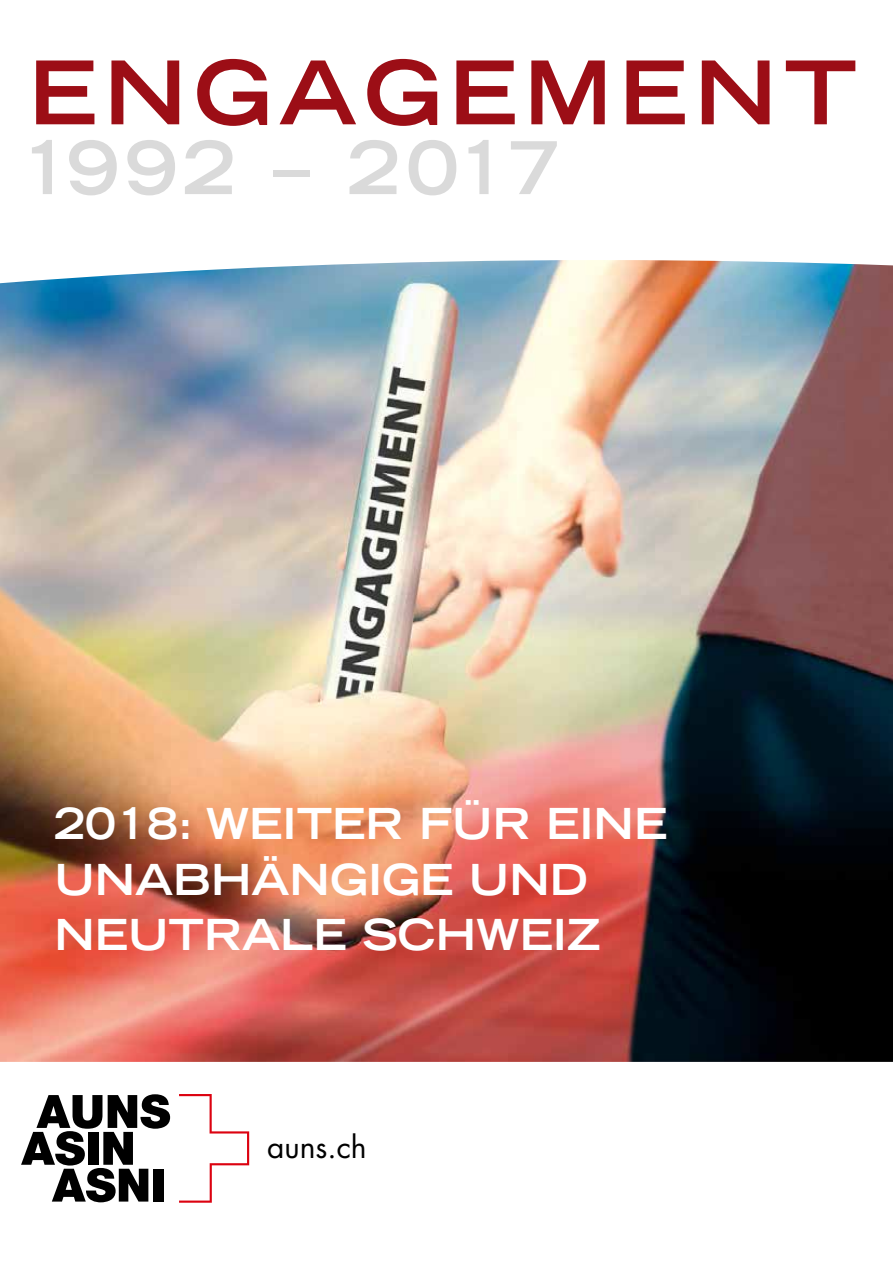
<style>
.page{position:relative;width:893px;height:1263px;background:#fff}
.page>*{position:absolute;margin:0;border:0;box-sizing:border-box;transform-origin:0 0}
.t1{font:700 expanded 87.75px "Trade Gothic LT";letter-spacing:.08em;color:#9c0e16}
.t2{font:700 expanded 72.75px "Trade Gothic LT";letter-spacing:.035em;color:#dadada}
.t3{font:700 expanded 42.75px/55.7px "Trade Gothic LT";color:#fff}
.t4{font:30px "Futura";color:#000}
</style>
<div class="page">
<svg style="left:21px;top:1094px;width:149px;height:108px"></svg>
<div style="left:154px;top:1169px;width:10px;height:32px;background:#000"></div>
<svg style="left:179px;top:1094px;width:70px;height:109px"></svg>
<img style="left:0;top:260px;width:893px;height:802px">
<h1 class="t1" style="left:29px;top:35px;width:830px">ENGAGEMENT</h1>
<h2 class="t2" style="left:19px;top:120px;width:542px">1992 – 2017</h2>
<p class="t3" style="left:54px;top:795px;width:614px">2018: WEITER FÜR EINE<br>UNABHÄNGIGE UND<br>NEUTRALE SCHWEIZ</p>
<p class="t4" style="left:267px;top:1126px;width:101px">auns.ch</p>
</div>
